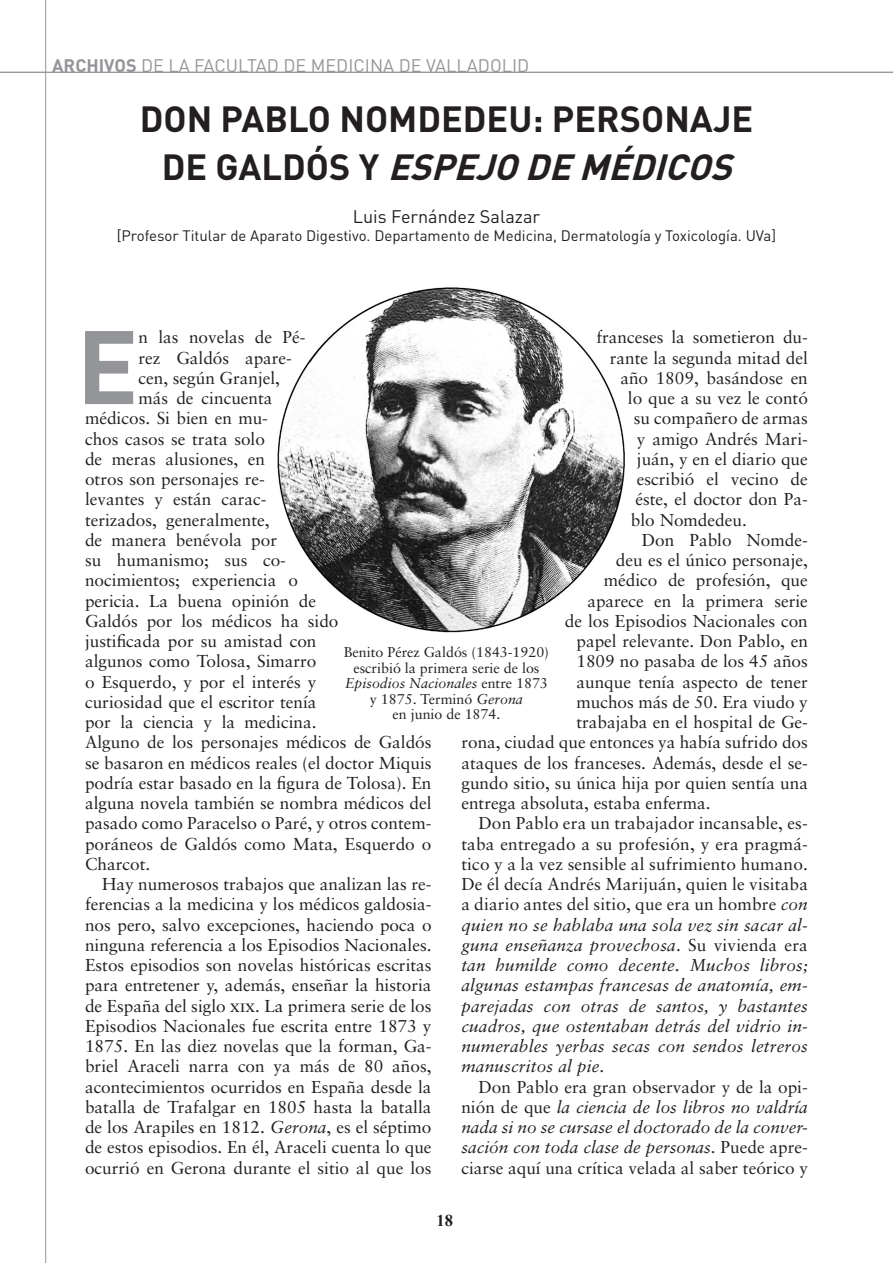
<style>
.page{position:relative;width:893px;height:1263px;background:#fff}
.page>*{position:absolute;margin:0;border:0;box-sizing:border-box;transform-origin:0 0}
.TEXTO_CAPITULAR{font:700 102.6px "DIN";color:#939598}
.t1{font:700 36px/48px "DIN";color:#231f20;text-align:center}
.t2{font:18px "DIN";color:#939598}
.t3{font:18px "DIN";color:#231f20}
.TEXTO_ARTICULO{font:17.25px/20.2px "Sabon";color:#231f20;text-align:justify}
.TEXTO_ARTICULO-2{font:italic 17.25px/20.2px "Sabon";letter-spacing:.005em;color:#231f20;text-align:justify}
.TEXTO_CAPITULAR-2{font:17.25px "Sabon";color:#231f20}
.t4{font:700 16.5px "Times New Roman";color:#231f20}
.t5{font:15px "DIN";color:#231f20}
.TEXTO_ARTICULO-3{font:14.25px/15.5px "Sabon";color:#231f20;text-align:center}
.s1{font-weight:700}
.s2{font-style:italic}
.s3{font-style:normal}
.s4{font-family:"Sabon Roman SC"}
</style>
<div class="page">
<hr style="left:0;top:72px;width:893px;height:1px;background:#939598">
<hr style="left:45px;top:0;width:1px;height:1263px;background:#939598">
<img style="left:277px;top:287px;width:348px;height:346px">
<p class="t2" style="left:52px;top:54px;width:479px"><span class="s1">ARCHIVOS</span> DE LA FACULTAD DE MEDICINA DE VALLADOLID</p>
<p class="t1" style="left:140px;top:93px;width:615px">DON PABLO NOMDEDEU: PERSONAJE<br>D E G A L D Ó S Y <span class="s2">ESPEJO DEMÉDICOS</span></p>
<p class="t3" style="left:353px;top:205px;width:189px">Luis Fernández Salazar</p>
<p class="t5" style="left:117px;top:226px;width:661px">[Profesor Titular de Aparato Digestivo. Departamento de Medicina, Dermatología y Toxicología. UVa]</p>
<p class="TEXTO_CAPITULAR" style="left:77px;top:300px;width:64px">E</p>
<p class="TEXTO_CAPITULAR-2" style="left:139px;top:327px;width:168px">n las novelas de Pé-</p>
<p class="TEXTO_ARTICULO" style="left:596px;top:327px;width:213px">franceses la sometieron du-</p>
<p class="TEXTO_ARTICULO" style="left:610px;top:347px;width:199px">rante la segunda mitad del</p>
<p class="TEXTO_ARTICULO" style="left:620px;top:367px;width:189px">año 1809, basándose en</p>
<p class="TEXTO_ARTICULO" style="left:628px;top:388px;width:182px">lo que a su vez le contó</p>
<p class="TEXTO_ARTICULO" style="left:634px;top:408px;width:176px">su compañero de armas</p>
<p class="TEXTO_ARTICULO" style="left:637px;top:428px;width:173px">y amigo Andrés Mari-</p>
<p class="TEXTO_ARTICULO" style="left:637px;top:448px;width:172px">juán, y en el diario que</p>
<p class="TEXTO_ARTICULO" style="left:637px;top:469px;width:172px">escribió el vecino de</p>
<p class="TEXTO_ARTICULO" style="left:635px;top:489px;width:174px">éste, el doctor don Pa-</p>
<p class="TEXTO_ARTICULO" style="left:631px;top:509px;width:117px">blo Nomdedeu.</p>
<p class="TEXTO_ARTICULO" style="left:642px;top:529px;width:167px">Don Pablo Nomde-</p>
<p class="TEXTO_ARTICULO" style="left:616px;top:550px;width:194px">deu es el único personaje,</p>
<p class="TEXTO_ARTICULO" style="left:604px;top:570px;width:205px">médico de profesión, que</p>
<p class="TEXTO_ARTICULO" style="left:587px;top:590px;width:222px">aparece en la primera serie</p>
<p class="TEXTO_ARTICULO" style="left:565px;top:610px;width:244px">de los Episodios Nacionales con</p>
<p class="TEXTO_ARTICULO" style="left:576px;top:631px;width:233px">papel relevante. Don Pablo, en</p>
<p class="TEXTO_ARTICULO" style="left:576px;top:651px;width:233px">1809 no pasaba de los 45 años</p>
<p class="TEXTO_ARTICULO" style="left:576px;top:671px;width:233px">aunque tenía aspecto de tener</p>
<p class="TEXTO_ARTICULO" style="left:576px;top:691px;width:233px">muchos más de 50. Era viudo y</p>
<p class="TEXTO_ARTICULO" style="left:576px;top:712px;width:233px">trabajaba en el hospital de Ge-</p>
<p class="TEXTO_ARTICULO" style="left:461px;top:732px;width:348px">rona, ciudad que entonces ya había sufrido dos</p>
<p class="TEXTO_ARTICULO" style="left:461px;top:752px;width:348px">ataques de los franceses. Además, desde el se-</p>
<p class="TEXTO_ARTICULO" style="left:461px;top:772px;width:348px">gundo sitio, su única hija por quien sentía una</p>
<p class="TEXTO_ARTICULO" style="left:461px;top:793px;width:251px">entrega absoluta, estaba enferma.</p>
<p class="TEXTO_ARTICULO-2" style="left:461px;top:813px;width:348px;text-indent:17px"><span class="s3">Don Pablo era un trabajador incansable, es&shy;taba entregado a su profesión, y era pragmá&shy;tico y a la vez sensible al sufrimiento humano.<br>De él decía Andrés Marijuán, quien le visitaba a diario antes del sitio, que era un hombre</span> con quien no se hablaba una sola vez sin sacar al&shy;guna enseñanza provechosa<span class="s3">. Su vivienda era </span>tan humilde como decente. Muchos libros; algunas estampas francesas de anatomía, em&shy;parejadas con otras de santos, y bastantes cuadros, que ostentaban detrás del vidrio in&shy;numerables yerbas secas con sendos letreros manuscritos al pie<span class="s3">.</span></p>
<p class="TEXTO_ARTICULO-2" style="left:461px;top:1076px;width:348px;text-indent:17px"><span class="s3">Don Pablo era gran observador y de la opi&shy;nión de que</span> la ciencia de los libros no valdría nada si no se cursase el doctorado de la conver&shy;sación con toda clase de personas<span class="s3">. Puede apre&shy;ciarse aquí una crítica velada al saber teórico y</span></p>
<p class="TEXTO_CAPITULAR-2" style="left:139px;top:347px;width:155px">rez Galdós apare-</p>
<p class="TEXTO_CAPITULAR-2" style="left:139px;top:367px;width:143px">cen, según Granjel,</p>
<p class="TEXTO_CAPITULAR-2" style="left:139px;top:388px;width:135px">más de cincuenta</p>
<p class="TEXTO_CAPITULAR-2" style="left:85px;top:408px;width:185px">médicos. Si bien en mu-</p>
<p class="TEXTO_CAPITULAR-2" style="left:85px;top:428px;width:181px">chos casos se trata solo</p>
<p class="TEXTO_CAPITULAR-2" style="left:85px;top:448px;width:181px">de meras alusiones, en</p>
<p class="TEXTO_CAPITULAR-2" style="left:85px;top:469px;width:182px">otros son personajes re-</p>
<p class="TEXTO_CAPITULAR-2" style="left:85px;top:489px;width:183px">levantes y están carac-</p>
<p class="TEXTO_CAPITULAR-2" style="left:85px;top:509px;width:186px">terizados, generalmente,</p>
<p class="TEXTO_CAPITULAR-2" style="left:85px;top:529px;width:194px">de manera benévola por</p>
<p class="TEXTO_CAPITULAR-2" style="left:85px;top:550px;width:203px">su humanismo; sus co-</p>
<p class="TEXTO_CAPITULAR-2" style="left:85px;top:570px;width:215px">nocimientos; experiencia o</p>
<p class="TEXTO_CAPITULAR-2" style="left:85px;top:590px;width:232px">pericia. La buena opinión de</p>
<p class="TEXTO_CAPITULAR-2" style="left:85px;top:610px;width:255px">Galdós por los médicos ha sido</p>
<p class="TEXTO_CAPITULAR-2" style="left:85px;top:631px;width:233px">justificada por su amistad con</p>
<p class="TEXTO_CAPITULAR-2" style="left:85px;top:651px;width:233px">algunos como Tolosa, Simarro</p>
<p class="TEXTO_CAPITULAR-2" style="left:85px;top:671px;width:233px">o Esquerdo, y por el interés y</p>
<p class="TEXTO_CAPITULAR-2" style="left:85px;top:691px;width:233px">curiosidad que el escritor tenía</p>
<p class="TEXTO_CAPITULAR-2" style="left:85px;top:712px;width:233px">por la ciencia y la medicina.</p>
<p class="TEXTO_CAPITULAR-2" style="left:85px;top:732px;width:348px">Alguno de los personajes médicos de Galdós</p>
<p class="TEXTO_CAPITULAR-2" style="left:85px;top:752px;width:348px">se basaron en médicos reales (el doctor Miquis</p>
<p class="TEXTO_CAPITULAR-2" style="left:85px;top:772px;width:348px">podría estar basado en la figura de Tolosa). En</p>
<p class="TEXTO_CAPITULAR-2" style="left:85px;top:793px;width:348px">alguna novela también se nombra médicos del</p>
<p class="TEXTO_CAPITULAR-2" style="left:85px;top:813px;width:348px">pasado como Paracelso o Paré, y otros contem-</p>
<p class="TEXTO_CAPITULAR-2" style="left:85px;top:833px;width:348px">poráneos de Galdós como Mata, Esquerdo o</p>
<p class="TEXTO_CAPITULAR-2" style="left:85px;top:853px;width:67px">Charcot.</p>
<p class="TEXTO_ARTICULO" style="left:85px;top:874px;width:348px;text-indent:17px">Hay numerosos trabajos que analizan las re&shy;ferencias a la medicina y los médicos galdosia&shy;nos pero, salvo excepciones, haciendo poca o ninguna referencia a los Episodios Nacionales.<br>Estos episodios son novelas históricas escritas para entretener y, además, enseñar la historia de España del siglo <span class="s4">xix</span>. La primera serie de los Episodios Nacionales fue escrita entre 1873 y 1875. En las diez novelas que la forman, Ga&shy;briel Araceli narra con ya más de 80 años, acontecimientos ocurridos en España desde la batalla de Trafalgar en 1805 hasta la batalla de los Arapiles en 1812. <span class="s2">Gerona</span>, es el séptimo de estos episodios. En él, Araceli cuenta lo que ocurrió en Gerona durante el sitio al que los</p>
<p class="TEXTO_ARTICULO-3" style="left:344px;top:644px;width:207px">Benito Pérez Galdós (1843-1920) escribió la primera serie de los<br><span class="s2">Episodios Nacionales</span> entre 1873 y 1875. Terminó <span class="s2">Gerona<br></span>en junio de 1874.</p>
<p class="t4" style="left:436px;top:1209px;width:18px">18</p>
</div>
